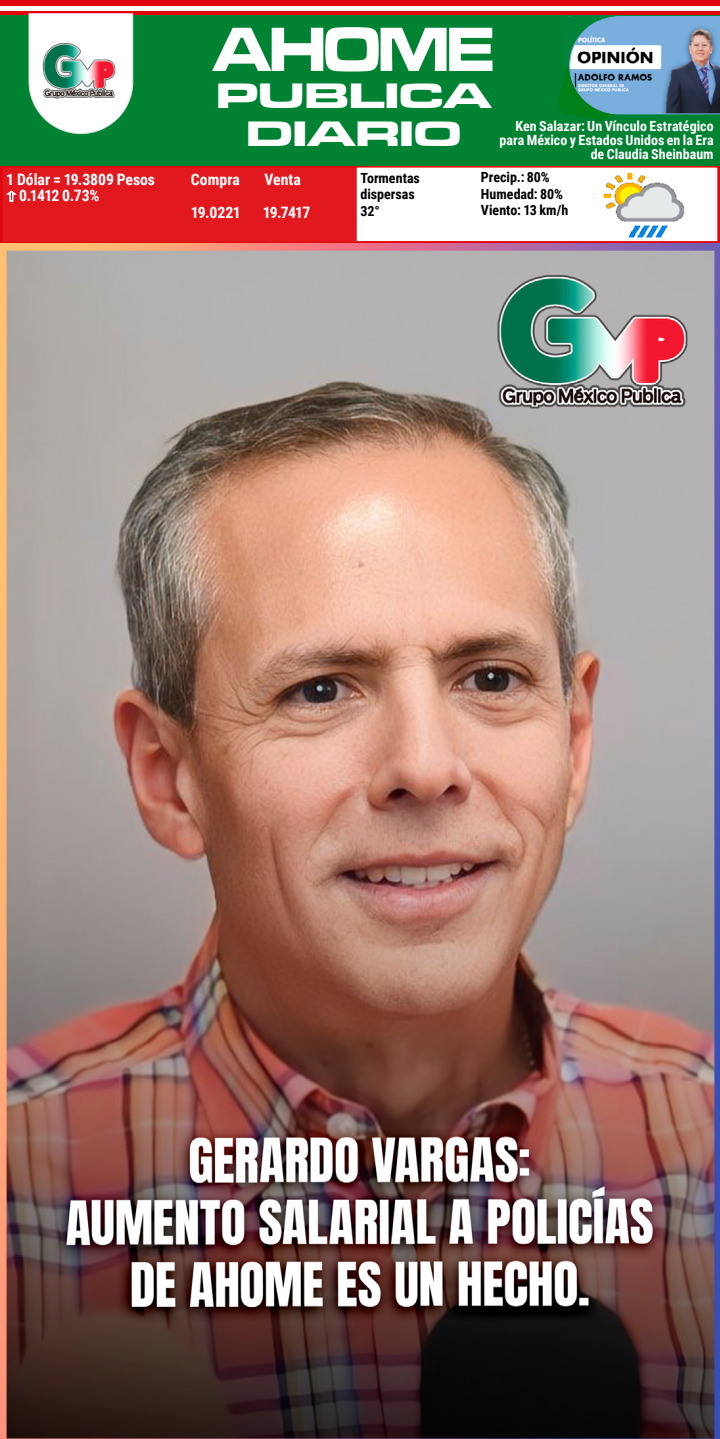
<style>
.page{position:relative;width:720px;height:1439px;background:#fff}
.page>*{position:absolute;margin:0;border:0;box-sizing:border-box;transform-origin:0 0}
.t1{font:64.75px "Microgramma D Bold Exte";letter-spacing:-.045em;color:#fff;scale:.9 1}
.t2{font:36.49px/37.5px "Microgramma D Bold Exte";color:#fff;text-align:center;scale:1.33 1}
.t3{font:700 15.75px/16.6px "Roboto Condensed";letter-spacing:-.005em;color:#fff}
.t4{font:700 14px/14px "Roboto Condensed";color:#fff;text-align:right}
.t5{font:700 14px/16.6px "Roboto Condensed";color:#000}
</style>
<div class="page">
<div style="left:0;top:165px;width:719px;height:79px;border:3px solid #e0040b"></div>
<div style="left:0;top:165px;width:356px;height:76px;background:#e2181f;border:3px solid #e0040b"></div>
<div style="left:0;top:14px;width:719px;height:151px;background:#008233"></div>
<hr style="left:0;top:11px;width:719px;height:3px;background:#e0040b">
<div style="left:0;top:0;width:719px;height:6px;background:#e0040b"></div>
<svg style="left:29px;top:13px;width:104px;height:121px;background:#c9d7ce"></svg>
<img style="left:596px;top:168px;width:93px;height:73px">
<svg style="left:557px;top:16px;width:162px;height:104px;background:#64949d"></svg>
<img style="left:0;top:244px;width:719px;height:1195px">
<h1 class="t1" style="left:213px;top:5px;width:313px">AHOME</h1>
<h2 class="t2" style="left:216px;top:76px;width:208px">PUBLICA<br>DIARIO</h2>
<p class="t5" style="left:360px;top:169px;width:61px">Tormentas dispersas<br>32°</p>
<p class="t5" style="left:480px;top:168px;width:89px">Precip.: 80%<br>Humedad: 80%<br>Viento: 13 km/h</p>
<p class="t4" style="left:499px;top:119px;width:215px">Ken Salazar: Un Vínculo Estratégico para México y Estados Unidos en la Era de Claudia Sheinbaum</p>
<p class="t3" style="left:6px;top:170px;width:150px">1 Dólar = 19.3809 Pesos ⇧ 0.1412 0.73%</p>
<p class="t3" style="left:191px;top:170px;width:51px">Compra</p>
<p class="t3" style="left:264px;top:170px;width:38px">Venta</p>
<p class="t3" style="left:191px;top:203px;width:51px">19.0221</p>
<p class="t3" style="left:262px;top:203px;width:49px">19.7417</p>
</div>
